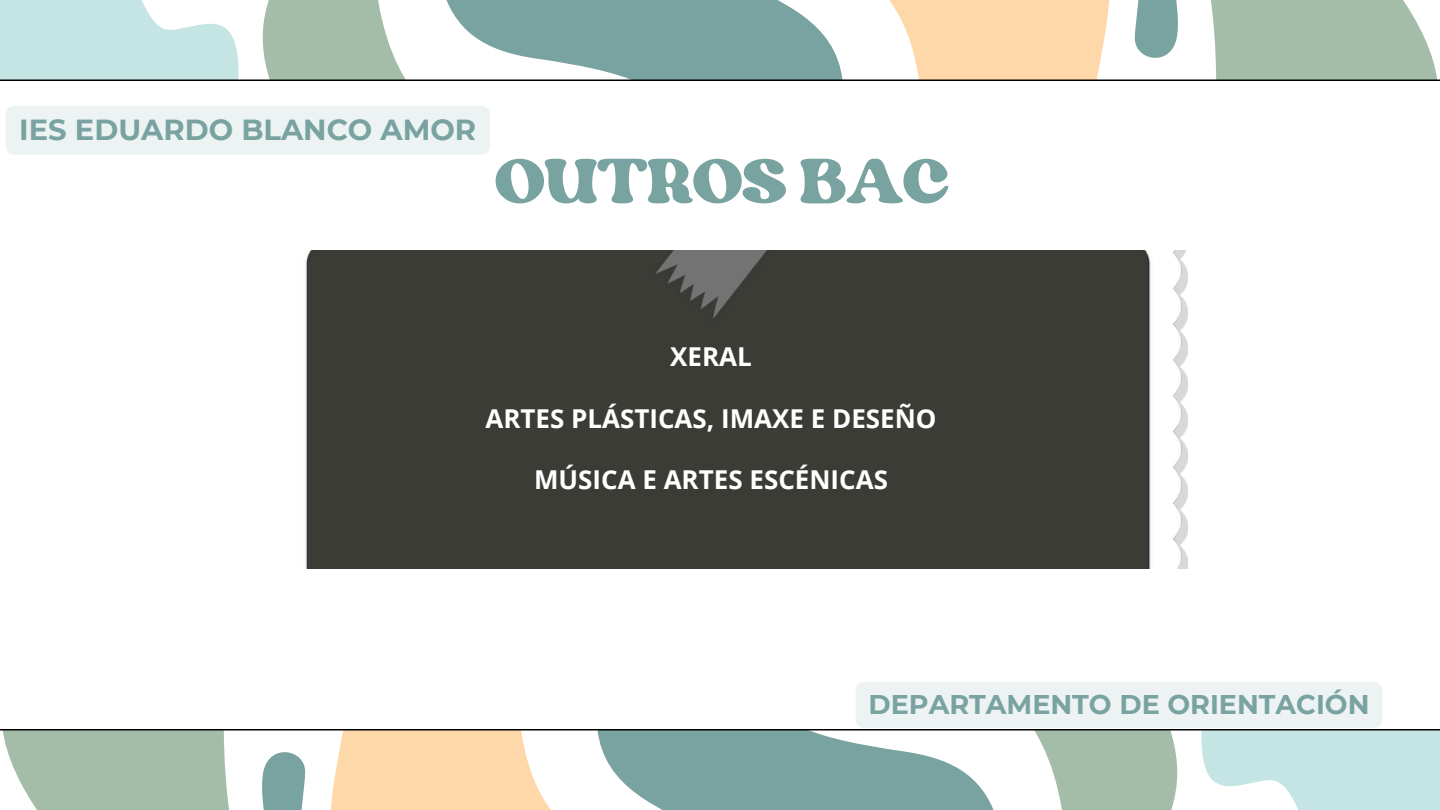
<style>
.page{position:relative;width:1440px;height:810px;background:#fff}
.page>*{position:absolute;margin:0;border:0;box-sizing:border-box;transform-origin:0 0}
.t1{font:89px "Margin";color:#79a3a0}
.t2{font:700 29px "Montserrat";color:#79a3a0}
.t3{font:700 27px "Montserrat";color:#79a3a0}
.t4{font:700 26px "Open Sans";color:#fff}
</style>
<div class="page">
<svg style="left:1402px;top:0;width:38px;height:80px;fill:#a4bda8"></svg>
<svg style="left:1183px;top:0;width:219px;height:80px;background:#afc5b3"></svg>
<svg style="left:0;top:0;width:1183px;height:80px"></svg>
<hr style="left:0;top:80px;width:1440px;height:1px;background:#000">
<svg style="left:0;top:730px;width:38px;height:80px;fill:#a4bda8"></svg>
<svg style="left:38px;top:730px;width:219px;height:80px;background:#afc5b3"></svg>
<svg style="left:257px;top:730px;width:1183px;height:80px"></svg>
<hr style="left:0;top:729px;width:1440px;height:1px;background:#000">
<div style="left:305px;top:250px;width:883px;height:319px;background:#3c3c37"></div>
<div style="left:856px;top:682px;width:526px;height:46px;background:#edf3f3"></div>
<div style="left:6px;top:106px;width:484px;height:49px;background:#edf3f3;border-radius:8px"></div>
<p class="t2" style="left:19px;top:112px;width:458px">IES EDUARDO BLANCO AMOR</p>
<h2 class="t1" style="left:496px;top:140px;width:455px">OUTROS BAC</h2>
<h1 class="t4" style="left:670px;top:339px;width:83px">XERAL</h1>
<p class="t4" style="left:485px;top:400px;width:453px">ARTES PLÁSTICAS, IMAXE E DESEÑO</p>
<p class="t4" style="left:534px;top:462px;width:355px">MÚSICA E ARTES ESCÉNICAS</p>
<p class="t3" style="left:868px;top:688px;width:503px">DEPARTAMENTO DE ORIENTACIÓN</p>
</div>
